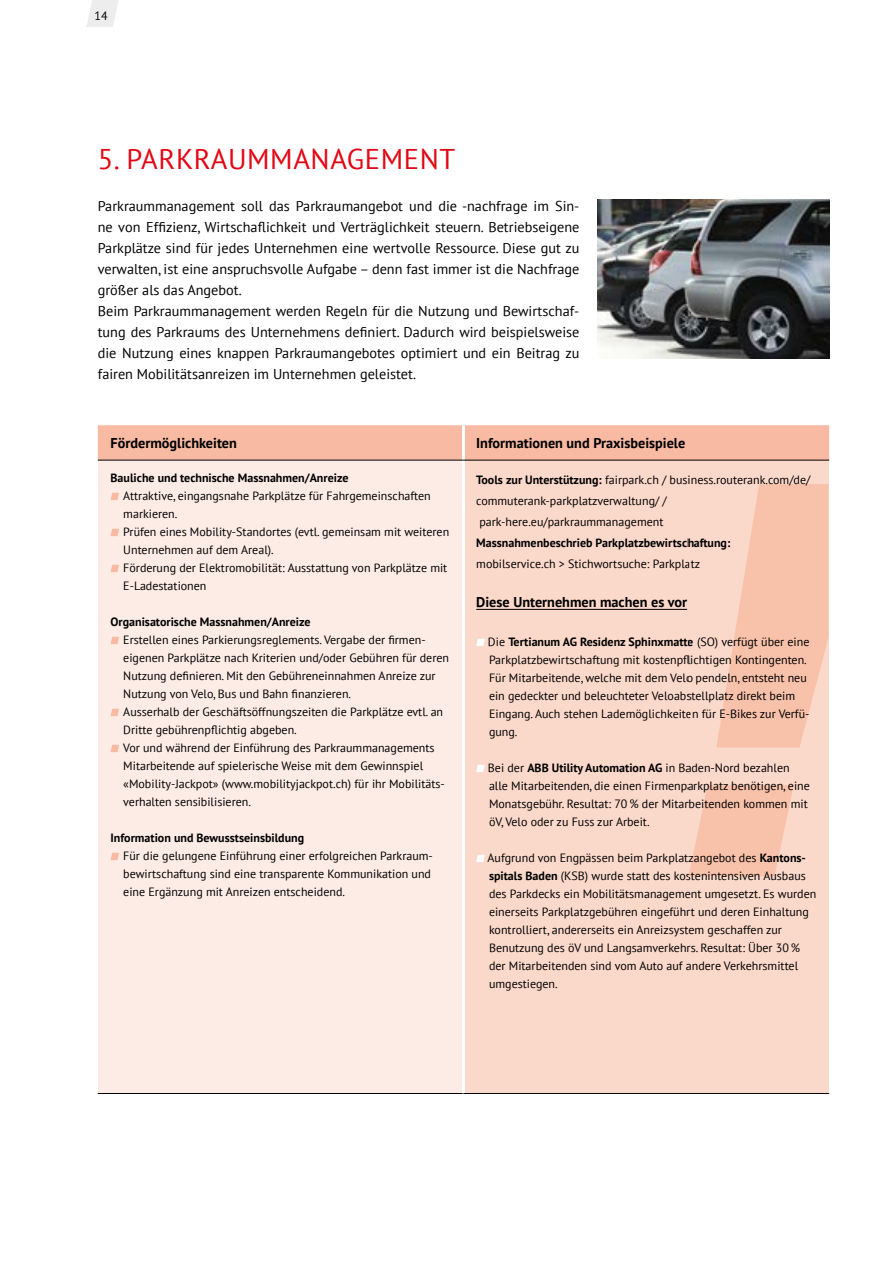
<style>
.page{position:relative;width:893px;height:1263px;background:#fff}
.page>*{position:absolute;margin:0;border:0;box-sizing:border-box;transform-origin:0 0}
.t1{font:28.5px "PT Sans";letter-spacing:.02em;color:#e30613}
.t2{font:14.25px/21px "PT Sans";color:#000}
.t3{font:700 14.25px "PT Sans";color:#000}
.t4{font:12px/18px "PT Sans";color:#000}
.t5{font:700 12px "PT Sans";color:#000}
.s1{font-weight:700}
</style>
<div class="page">
<svg style="left:87px;top:0;width:31px;height:27px"></svg>
<div style="left:98px;top:425px;width:731px;height:35px;background:#f8baa2"></div>
<div style="left:98px;top:460px;width:365px;height:633px;background:#fdece5"></div>
<div style="left:463px;top:460px;width:366px;height:633px;background:#fbd9ca"></div>
<hr style="left:462px;top:425px;width:3px;height:35px;background:#fff">
<hr style="left:98px;top:1093px;width:365px;height:1px;background:#000">
<hr style="left:462px;top:460px;width:3px;height:633px;background:#fff">
<hr style="left:463px;top:1093px;width:366px;height:1px;background:#000">
<hr style="left:98px;top:460px;width:365px;height:1px;background:#000">
<hr style="left:463px;top:460px;width:366px;height:1px;background:#000">
<svg style="left:111px;top:493px;width:8px;height:7px"></svg>
<svg style="left:111px;top:529px;width:8px;height:7px"></svg>
<svg style="left:111px;top:565px;width:8px;height:7px"></svg>
<svg style="left:111px;top:637px;width:8px;height:7px"></svg>
<svg style="left:111px;top:709px;width:8px;height:7px"></svg>
<svg style="left:111px;top:745px;width:8px;height:7px"></svg>
<svg style="left:111px;top:853px;width:8px;height:7px"></svg>
<hr style="left:476px;top:609px;width:211px;height:1px;background:#000">
<svg style="left:476px;top:639px;width:9px;height:7px"></svg>
<svg style="left:476px;top:765px;width:9px;height:7px"></svg>
<svg style="left:476px;top:855px;width:9px;height:7px"></svg>
<img style="left:597px;top:199px;width:232px;height:159px">
<svg style="left:689px;top:484px;width:140px;height:392px;fill:#f8c1aa"></svg>
<p class="t4" style="left:94px;top:7px;width:15px">14</p>
<h1 class="t1" style="left:98px;top:141px;width:359px">5. PARKRAUMMANAGEMENT</h1>
<p class="t2" style="left:98px;top:195px;width:483px">Parkraummanagement soll das Parkraumangebot und die -nachfrage im Sin&shy;ne von Effizienz, Wirtschaflichkeit und Verträglichkeit steuern. Betriebseigene Parkplätze sind für jedes Unternehmen eine wertvolle Ressource. Diese gut zu verwalten, ist eine anspruchsvolle Aufgabe – denn fast immer ist die Nachfrage größer als das Angebot.<br>Beim Parkraummanagement werden Regeln für die Nutzung und Bewirtschaf&shy;tung des Parkraums des Unternehmens definiert. Dadurch wird beispielsweise die Nutzung eines knappen Parkraumangebotes optimiert und ein Beitrag zu fairen Mobilitätsanreizen im Unternehmen geleistet.</p>
<p class="t3" style="left:111px;top:433px;width:128px">Fördermöglichkeiten</p>
<p class="t3" style="left:476px;top:433px;width:211px">Informationen und Praxisbeispiele</p>
<p class="t5" style="left:111px;top:470px;width:239px">Bauliche und technische Massnahmen/Anreize</p>
<p class="t4" style="left:123px;top:487px;width:327px">Attraktive, eingangsnahe Parkplätze für Fahrgemeinschaften markieren.<br>Prüfen eines Mobility-Standortes (evtl. gemeinsam mit weiteren Unternehmen auf dem Areal).<br>Förderung der Elektromobilität: Ausstattung von Parkplätze mit E-Ladestationen</p>
<p class="t5" style="left:111px;top:614px;width:202px">Organisatorische Massnahmen/Anreize</p>
<p class="t4" style="left:123px;top:631px;width:327px">Erstellen eines Parkierungsreglements. Vergabe der firmen&shy;eigenen Parkplätze nach Kriterien und/oder Gebühren für deren Nutzung definieren. Mit den Gebühreneinnahmen Anreize zur Nutzung von Velo, Bus und Bahn finanzieren.<br>Ausserhalb der Geschäftsöffnungszeiten die Parkplätze evtl. an Dritte gebührenpflichtig abgeben.<br>Vor und während der Einführung des Parkraummanagements Mitarbeitende auf spielerische Weise mit dem Gewinnspiel «Mobility-Jackpot» (www.mobilityjackpot.ch) für ihr Mobilitäts&shy;verhalten sensibilisieren.</p>
<p class="t5" style="left:111px;top:830px;width:195px">Information und Bewusstseinsbildung</p>
<p class="t4" style="left:123px;top:847px;width:311px">Für die gelungene Einführung einer erfolgreichen Parkraum&shy;bewirtschaftung sind eine transparente Kommunikation und eine Ergänzung mit Anreizen entscheidend.</p>
<p class="t4" style="left:476px;top:469px;width:336px;line-height:21px"><span class="s1">Tools zur Unterstützung:</span> fairpark.ch / business.routerank.com/de/ commuterank-parkplatzverwaltung/ / park-here.eu/parkraummanagement</p>
<p class="t5" style="left:476px;top:535px;width:256px">Massnahmenbeschrieb Parkplatzbewirtschaftung:</p>
<p class="t4" style="left:476px;top:555px;width:225px">mobilservice.ch &gt; Stichwortsuche: Parkplatz</p>
<p class="t3" style="left:476px;top:593px;width:212px">Diese Unternehmen machen es vor</p>
<p class="t4" style="left:488px;top:633px;width:323px">Die <span class="s1">Tertianum AG Residenz Sphinxmatte</span> (SO) verfügt über eine Parkplatzbewirtschaftung mit kostenpflichtigen Kontingenten.<br>Für Mitarbeitende, welche mit dem Velo pendeln, entsteht neu ein gedeckter und beleuchteter Veloabstellplatz direkt beim Eingang. Auch stehen Lademöglichkeiten für E-Bikes zur Verfü&shy;gung.</p>
<p class="t4" style="left:488px;top:759px;width:323px">Bei der <span class="s1">ABB Utility Automation AG</span> in Baden-Nord bezahlen alle Mitarbeitenden, die einen Firmenparkplatz benötigen, eine Monatsgebühr. Resultat: 70 % der Mitarbeitenden kommen mit öV, Velo oder zu Fuss zur Arbeit.</p>
<p class="t4" style="left:488px;top:849px;width:330px">Aufgrund von Engpässen beim Parkplatzangebot des <span class="s1">Kantons&shy;spitals Baden</span> (KSB) wurde statt des kostenintensiven Ausbaus des Parkdecks ein Mobilitätsmanagement umgesetzt. Es wurden einerseits Parkplatzgebühren eingeführt und deren Einhaltung kontrolliert, andererseits ein Anreizsystem geschaffen zur Benutzung des öV und Langsamverkehrs. Resultat: Über 30 % der Mitarbeitenden sind vom Auto auf andere Verkehrsmittel umgestiegen.</p>
</div>
